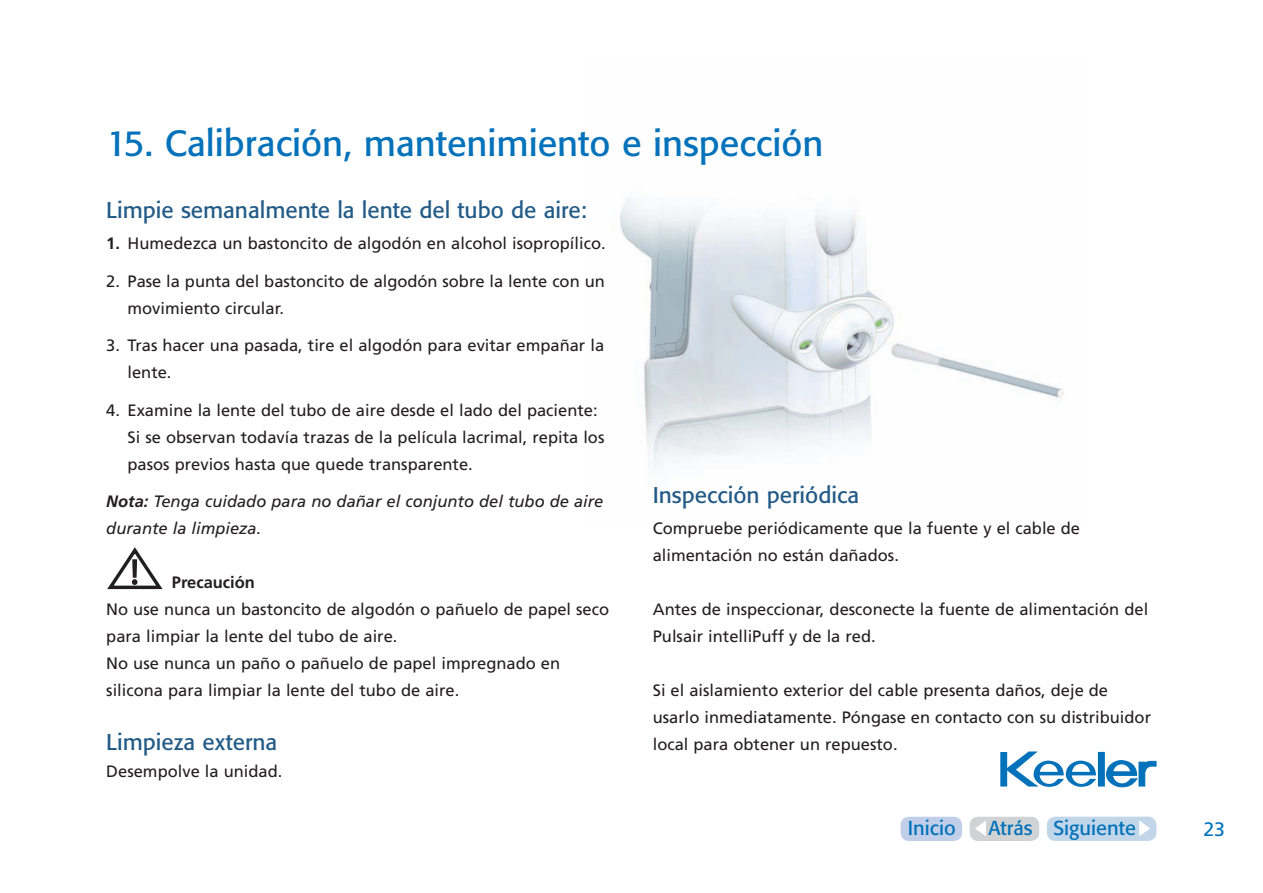
<style>
.page{position:relative;width:1263px;height:893px;background:#fff}
.page>*{position:absolute;margin:0;border:0;box-sizing:border-box;transform-origin:0 0}
.t1{font:36px "Formata BQ";color:#0372bb}
.t2{font:22.5px "Formata BQ";color:#235b87}
.t3{font:19.95px "Formata BQ";color:#0372bb}
.t4{font:19.5px "Frutiger";color:#0372bb}
.t5{font:16.5px/27px "Frutiger";color:#231f20}
.t6{font:italic 16.5px/27px "Frutiger";color:#231f20}
.t7{font:700 16.5px "Frutiger";color:#231f20}
.s1{font-weight:700}
</style>
<div class="page">
<div style="left:1047px;top:817px;width:109px;height:24px;background:#c1d6e9;border-radius:9px"></div>
<svg style="left:1139px;top:821px;width:11px;height:15px"></svg>
<div style="left:900px;top:817px;width:62px;height:24px;background:#c0cee9;border-radius:9px"></div>
<div style="left:970px;top:817px;width:69px;height:24px;background:#d1d2d4;border-radius:9px"></div>
<svg style="left:975px;top:821px;width:11px;height:15px"></svg>
<div style="left:1001px;top:752px;width:6px;height:34px;background:#0372bb"></div>
<svg style="left:1006px;top:752px;width:90px;height:35px"></svg>
<div style="left:1098px;top:752px;width:6px;height:34px;background:#0372bb"></div>
<svg style="left:1106px;top:760px;width:50px;height:27px"></svg>
<img style="left:620px;top:198px;width:444px;height:271px">
<svg style="left:107px;top:547px;width:55px;height:43px"></svg>
<h1 class="t1" style="left:106px;top:121px;width:718px">15. Calibración, mantenimiento e inspección</h1>
<h2 class="t2" style="left:106px;top:196px;width:482px">Limpie semanalmente la lente del tubo de aire:</h2>
<p class="t5" style="left:106px;top:230px;width:501px"><span class="s1">1.</span> Humedezca un bastoncito de algodón en alcohol isopropílico.</p>
<p class="t5" style="left:128px;top:267px;width:479px;text-indent:-21px">2. Pase la punta del bastoncito de algodón sobre la lente con un movimiento circular.</p>
<p class="t5" style="left:128px;top:332px;width:478px;text-indent:-21px">3. Tras hacer una pasada, tire el algodón para evitar empañar la lente.</p>
<p class="t5" style="left:128px;top:396px;width:478px;text-indent:-21px">4. Examine la lente del tubo de aire desde el lado del paciente:<br>Si se observan todavía trazas de la película lacrimal, repita los pasos previos hasta que quede transparente.</p>
<p class="t6" style="left:106px;top:488px;width:499px"><span class="s1">Nota:</span> Tenga cuidado para no dañar el conjunto del tubo de aire durante la limpieza.</p>
<p class="t7" style="left:172px;top:573px;width:85px">Precaución</p>
<p class="t5" style="left:106px;top:596px;width:504px">No use nunca un bastoncito de algodón o pañuelo de papel seco para limpiar la lente del tubo de aire.<br>No use nunca un paño o pañuelo de papel impregnado en silicona para limpiar la lente del tubo de aire.</p>
<h2 class="t2" style="left:106px;top:728px;width:173px">Limpieza externa</h2>
<p class="t5" style="left:106px;top:758px;width:178px">Desempolve la unidad.</p>
<h2 class="t2" style="left:653px;top:481px;width:208px">Inspección periódica</h2>
<p class="t5" style="left:653px;top:515px;width:429px">Compruebe periódicamente que la fuente y el cable de alimentación no están dañados.</p>
<p class="t5" style="left:653px;top:596px;width:497px">Antes de inspeccionar, desconecte la fuente de alimentación del<br>Pulsair intelliPuff y de la red.</p>
<p class="t5" style="left:653px;top:677px;width:500px">Si el aislamiento exterior del cable presenta daños, deje de usarlo inmediatamente. Póngase en contacto con su distribuidor local para obtener un repuesto.</p>
<p class="t3" style="left:908px;top:816px;width:49px">Inicio</p>
<p class="t3" style="left:988px;top:816px;width:149px">Atrás Siguiente</p>
<p class="t4" style="left:1203px;top:818px;width:23px">23</p>
</div>
